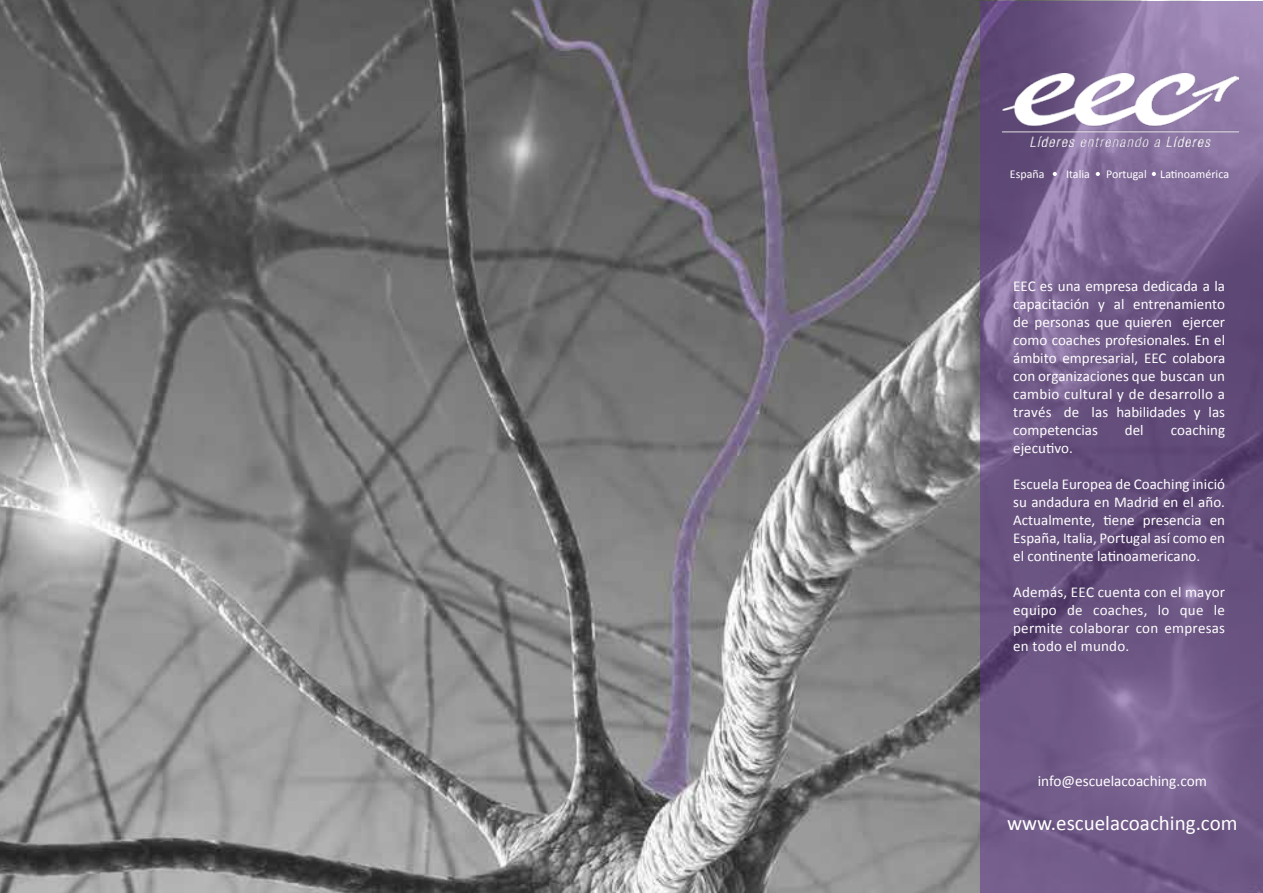
<style>
.page{position:relative;width:1263px;height:893px;background:#fff}
.page>*{position:absolute;margin:0;border:0;box-sizing:border-box;transform-origin:0 0}
.t1{font:21px "Calibri";color:#fff}
.t2{font:15.3px "Calibri";color:#fff}
.t3{font:15px/18px "Calibri";color:#fff;text-align:justify}
.t4{font:12px "Calibri";color:#fff}
</style>
<div class="page">
<img style="left:0;top:0;width:1200px;height:893px">
<svg style="left:980px;top:1px;width:283px;height:892px;background:#705a87"></svg>
<svg style="left:1053px;top:172px;width:4px;height:4px"></svg>
<svg style="left:1096px;top:172px;width:4px;height:4px"></svg>
<svg style="left:1152px;top:172px;width:4px;height:4px"></svg>
<img style="left:1002px;top:74px;width:236px;height:73px">
<p class="t4" style="left:1010px;top:166px;width:36px">España</p>
<p class="t4" style="left:1066px;top:166px;width:25px">Italia</p>
<p class="t4" style="left:1106px;top:166px;width:124px">Portugal Latinoamérica</p>
<p class="t3" style="left:1013px;top:276px;width:213px">EEC es una empresa dedicada a la capacitación y al entrenamiento de personas que quieren ejercer como coaches profesionales. En el ámbito empresarial, EEC colabora con organizaciones que buscan un cambio cultural y de desarrollo a través de las habilidades y las competencias</p>
<p class="t3" style="left:1125px;top:420px;width:20px">del</p>
<p class="t3" style="left:1171px;top:420px;width:56px">coaching</p>
<p class="t3" style="left:1013px;top:438px;width:61px">ejecutivo.</p>
<p class="t3" style="left:1013px;top:474px;width:213px">Escuela Europea de Coaching inició su andadura en Madrid en el año.<br>Actualmente, tiene presencia en España, Italia, Portugal así como en el continente latinoamericano.</p>
<p class="t3" style="left:1013px;top:582px;width:213px">Además, EEC cuenta con el mayor equipo de coaches, lo que le permite colaborar con empresas en todo el mundo.</p>
<p class="t2" style="left:1038px;top:772px;width:171px">info@escuelacoaching.com</p>
<h1 class="t1" style="left:1007px;top:810px;width:232px">www.escuelacoaching.com</h1>
</div>
